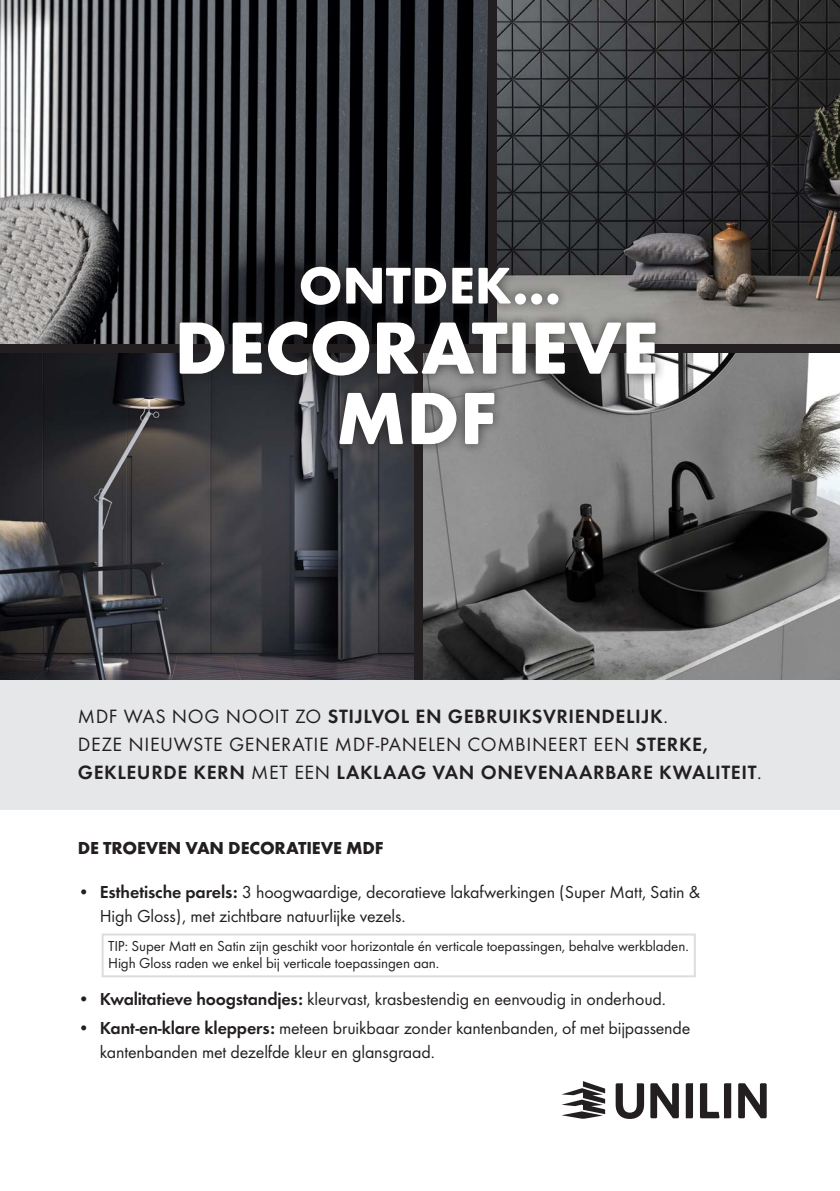
<style>
.page{position:relative;width:840px;height:1191px;background:#fff}
.page>*{position:absolute;margin:0;border:0;box-sizing:border-box;transform-origin:0 0}
.t1{font:700 76.6px/70.4px "Futura Round";letter-spacing:-.005em;color:#fff;text-align:center}
.t2{font:700 53.6px "Futura Round";color:#fff}
.t3{font:600 20px "Futura Round";letter-spacing:.03em;color:#231f20}
.t4{font:20px "Futura Round";letter-spacing:.03em;color:#231f20}
.t5{font:18px/24px "Futura Round";letter-spacing:-.01em;color:#231f20}
.t6{font:700 18px "Futura Round";letter-spacing:-.01em;color:#231f20}
.t7{font:15px "Futura Round";letter-spacing:-.01em;color:#231f20}
.s1{font-weight:400}
.s2{font-weight:600}
</style>
<div class="page">
<div style="left:0;top:619px;width:839px;height:190px;background:#e6e7e9"></div>
<img style="left:0;top:353px;width:414px;height:326px">
<img style="left:497px;top:0;width:342px;height:343px">
<img style="left:423px;top:353px;width:416px;height:326px">
<img style="left:0;top:0;width:487px;height:343px">
<div style="left:168px;top:255px;width:499px;height:200px;background:#231f20;opacity:.75"></div>
<div style="left:102px;top:933px;width:593px;height:44px;border:2px solid #dcdddf"></div>
<svg style="left:738px;top:1083px;width:28px;height:35px"></svg>
<svg style="left:700px;top:1083px;width:30px;height:35px"></svg>
<svg style="left:685px;top:1083px;width:7px;height:35px"></svg>
<svg style="left:650px;top:1083px;width:28px;height:35px"></svg>
<svg style="left:615px;top:1083px;width:28px;height:36px"></svg>
<svg style="left:561px;top:1081px;width:43px;height:37px"></svg>
<p class="t2" style="left:298px;top:244px;width:264px">ONTDEK…</p>
<p class="t1" style="left:174px;top:307px;width:485px">DECORATIEVE<br>MDF</p>
<p class="t3" style="left:78px;top:701px;width:591px"><span class="s1">MDF WAS NOG NOOIT ZO</span> STIJLVOL EN GEBRUIKSVRIENDELIJK<span class="s1">.</span></p>
<p class="t4" style="left:78px;top:730px;width:631px">DEZE NIEUWSTE GENERATIE MDF-PANELEN COMBINEERT EEN <span class="s2">STERKE,</span></p>
<p class="t3" style="left:78px;top:757px;width:685px">GEKLEURDE KERN <span class="s1">MET EEN</span> LAKLAAG VAN ONEVENAARBARE KWALITEIT<span class="s1">.</span></p>
<p class="t6" style="left:78px;top:834px;width:307px">DE TROEVEN VAN DECORATIEVE MDF</p>
<p class="t5" style="left:100px;top:878px;width:601px;text-indent:-22px">• <span class="s2">Esthetische parels:</span> 3 hoogwaardige, decoratieve lakafwerkingen (Super Matt, Satin &amp;<br>High Gloss), met zichtbare natuurlijke vezels.</p>
<p class="t7" style="left:108px;top:935px;width:581px">TIP: Super Matt en Satin zijn geschikt voor horizontale én verticale toepassingen, behalve werkbladen.</p>
<p class="t7" style="left:108px;top:952px;width:332px">High Gloss raden we enkel bij verticale toepassingen aan.</p>
<p class="t5" style="left:78px;top:985px;width:589px">• <span class="s2">Kwalitatieve hoogstandjes:</span> kleurvast, krasbestendig en eenvoudig in onderhoud.</p>
<p class="t5" style="left:100px;top:1015px;width:592px;text-indent:-22px">• <span class="s2">Kant-en-klare kleppers:</span> meteen bruikbaar zonder kantenbanden, of met bijpassende kantenbanden met dezelfde kleur en glansgraad.</p>
</div>
